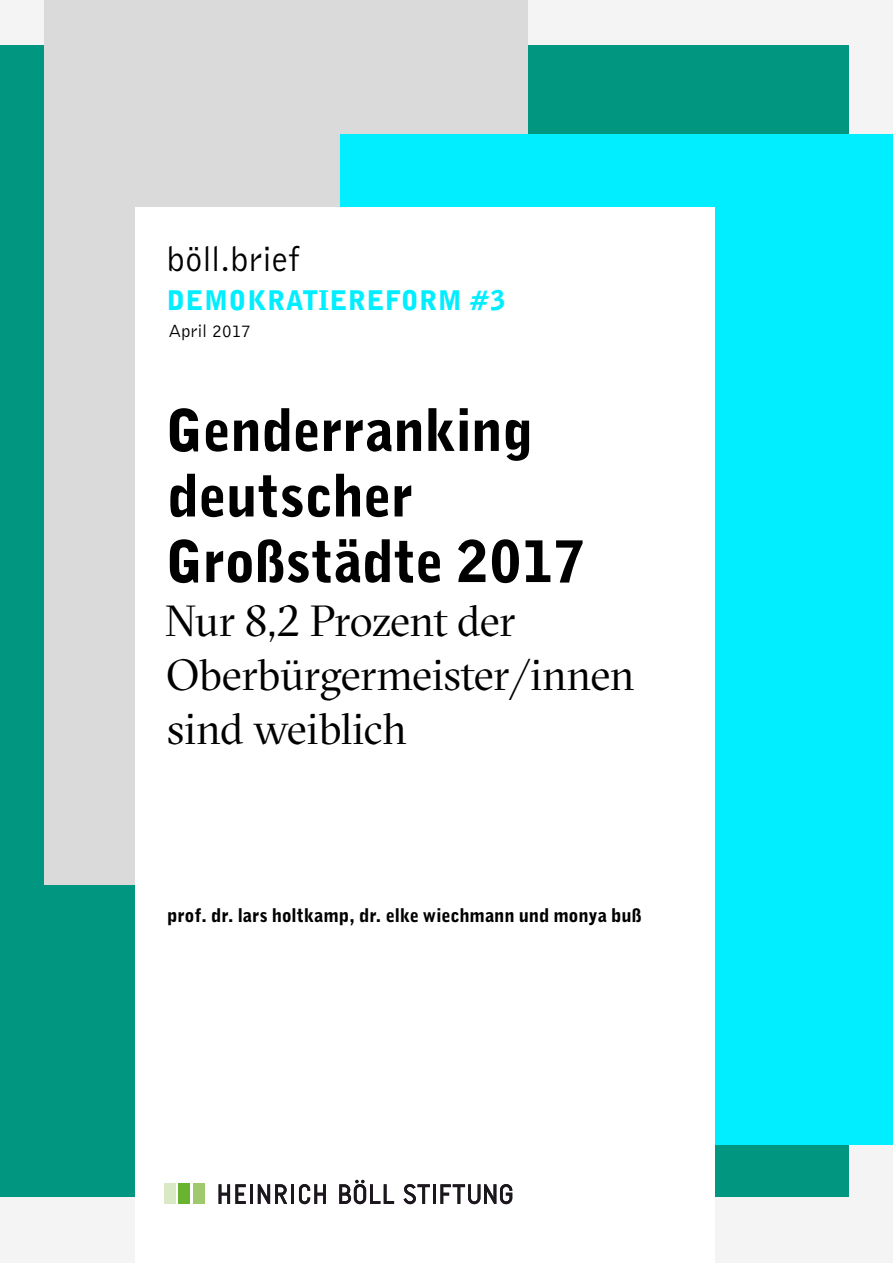
<style>
.page{position:relative;width:893px;height:1263px;background:#f4f4f4}
.page>*{position:absolute;margin:0;border:0;box-sizing:border-box;transform-origin:0 0}
.Cover_Headline{font:900 57px/65.6px "Bell Gothic";letter-spacing:-.01em;color:#000}
.Cover_Subheadline{font:43.5px/54px "GT Sectra Fine";letter-spacing:-.015em;color:#000}
.Cover_Böll_Brief{font:36px "Bell Gothic";letter-spacing:-.01em;color:#000}
.Cover_Demokratiereform{font:900 27px "Bell Gothic";letter-spacing:.02em;color:#0ef}
.Cover_Autor{font:900 18.3px "Bell Gothic";color:#000}
.Cover_Datum{font:18.3px "Bell Gothic";letter-spacing:-.005em;color:#000}
</style>
<div class="page">
<div style="left:0;top:45px;width:848px;height:1152px;background:#009680"></div>
<div style="left:45px;top:0;width:483px;height:884px;background:#dadada"></div>
<div style="left:340px;top:134px;width:553px;height:1011px;background:#0ef"></div>
<div style="left:135px;top:208px;width:580px;height:1055px;background:#fff"></div>
<div style="left:193px;top:1183px;width:11px;height:21px;background:#a0c96d"></div>
<div style="left:179px;top:1183px;width:11px;height:21px;background:#68b42e"></div>
<div style="left:164px;top:1183px;width:12px;height:21px;background:#dae9c5"></div>
<svg style="left:219px;top:1184px;width:27px;height:20px"></svg>
<hr style="left:250px;top:1184px;width:3px;height:20px;background:#1b171c">
<svg style="left:258px;top:1184px;width:29px;height:20px"></svg>
<hr style="left:291px;top:1184px;width:3px;height:20px;background:#1b171c">
<svg style="left:299px;top:1184px;width:27px;height:20px"></svg>
<svg style="left:339px;top:1180px;width:55px;height:24px"></svg>
<svg style="left:404px;top:1184px;width:26px;height:20px"></svg>
<hr style="left:433px;top:1184px;width:3px;height:20px;background:#1b171c">
<svg style="left:440px;top:1184px;width:72px;height:20px"></svg>
<p class="Cover_Böll_Brief" style="left:167px;top:236px;width:134px">böll.brief</p>
<p class="Cover_Demokratiereform" style="left:167px;top:283px;width:340px">DEMOKRATIEREFORM #3</p>
<p class="Cover_Datum" style="left:169px;top:319px;width:84px">April 2017</p>
<p class="Cover_Headline" style="left:165px;top:399px;width:421px">Genderranking deutscher<br>Großstädte 2017</p>
<p class="Cover_Subheadline" style="left:165px;top:593px;width:471px">Nur 8,2 Prozent der<br>Oberbürgermeister/innen sind weiblich</p>
<p class="Cover_Autor" style="left:167px;top:904px;width:476px">prof. dr. lars holtkamp, dr. elke wiechmann und monya buß</p>
</div>
